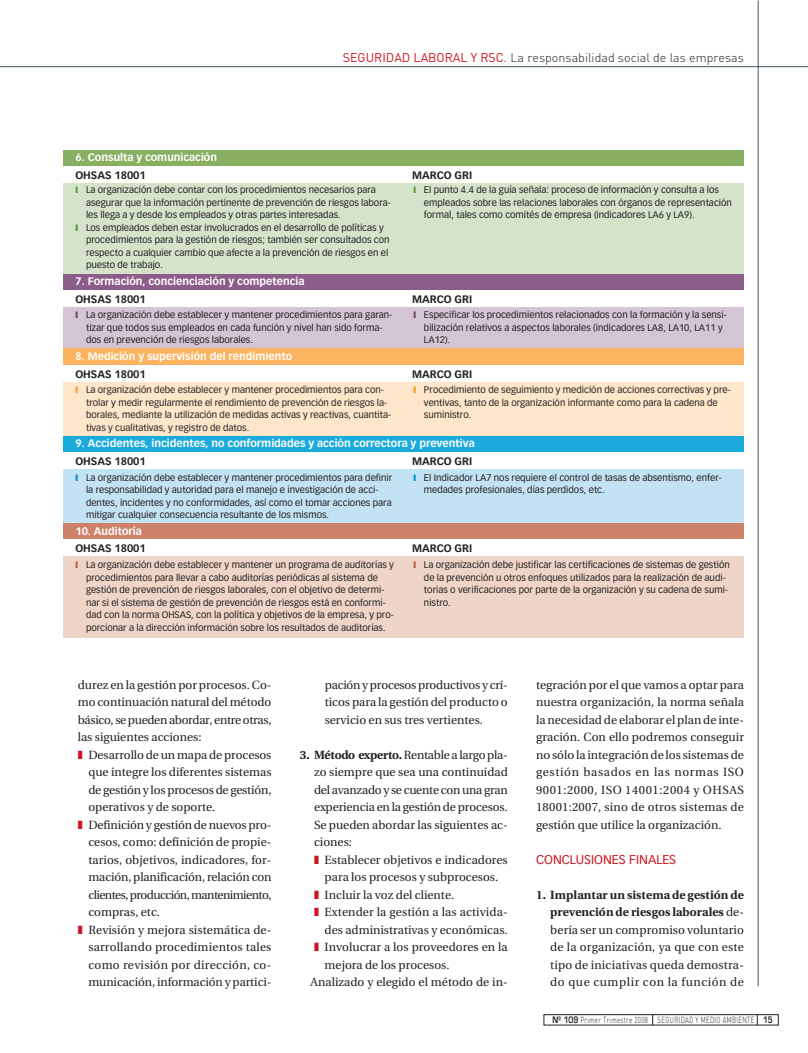
<style>
.page{position:relative;width:808px;height:1053px;background:#fff}
.page>*{position:absolute;margin:0;border:0;box-sizing:border-box;transform-origin:0 0}
.t1{font:300 12.5px "DIN";color:#231f20}
.t2{font:12.5px "Vectora LT";color:#cd151d}
.t3{font:11.88px/17.5px "Utopia";color:#231f20;text-align:justify}
.t4{font:11.88px "Utopia";letter-spacing:-.02em;color:#231f20}
.t5{font:11.88px "Utopia";letter-spacing:-.025em;color:#231f20}
.t6{font:11.88px "Utopia";letter-spacing:-.045em;color:#231f20}
.t7{font:11.88px "Utopia";letter-spacing:.025em;color:#231f20}
.t8{font:700 10.62px/17.5px "Vectora LT";color:#fff}
.t9{font:700 10.62px "Vectora LT";color:#231f20}
.t10{font:9.38px/12.5px "Vectora LT";color:#231f20}
.t11{font:300 8.75px "DIN";letter-spacing:.05em;color:#231f20;scale:.7 1}
.s1{color:#231f20}
.s2{font-weight:400;color:#cd151d}
.s3{color:#5c9731}
.s4{color:#6d4669}
.s5{color:#f7971d}
.s6{color:#0093d0}
.s7{color:#bc573d}
.s8{color:#cd151d}
.s9{font-weight:700}
.s10{font-family:"Eurostile";font-weight:600}
</style>
<div class="page">
<hr style="left:0;top:66px;width:808px;height:1px;background:#45555f">
<hr style="left:758px;top:1px;width:1px;height:985px;background:#45555f">
<div style="left:544px;top:1014px;width:234px;height:11px;border:1px solid #231f20"></div>
<div style="left:64px;top:183px;width:680px;height:97px;background:#d6e3cb"></div>
<div style="left:64px;top:279px;width:680px;height:76px;background:#d4c5d4"></div>
<div style="left:64px;top:354px;width:680px;height:88px;background:#fee6ca"></div>
<div style="left:64px;top:441px;width:680px;height:87px;background:#c3e2f3"></div>
<div style="left:64px;top:526px;width:680px;height:112px;background:#efd5c7"></div>
<div style="left:64px;top:150px;width:680px;height:16px;background:#88af62"></div>
<div style="left:64px;top:348px;width:680px;height:17px;background:#fbb35f"></div>
<div style="left:64px;top:365px;width:680px;height:16px;background:#fff"></div>
<div style="left:64px;top:436px;width:680px;height:16px;background:#1baadc"></div>
<div style="left:64px;top:452px;width:680px;height:16px;background:#fff"></div>
<div style="left:64px;top:523px;width:680px;height:16px;background:#cc8269"></div>
<div style="left:64px;top:539px;width:680px;height:16px;background:#fff"></div>
<div style="left:64px;top:274px;width:680px;height:16px;background:#8c5d88"></div>
<div style="left:64px;top:290px;width:680px;height:16px;background:#fff"></div>
<p class="t8" style="left:75px;top:149px;width:143px">6. Consulta y comunicación<br><span class="s1">OHSAS 18001</span></p>
<p class="t1" style="left:343px;top:53px;width:403px"><span class="s2">SEGURIDAD LABORAL Y RSC.</span> La responsabilidad social de las empresas</p>
<p class="t9" style="left:412px;top:170px;width:62px">MARCO GRI</p>
<p class="t10" style="left:75px;top:184px;width:302px"><span class="s3">❙</span> La organización debe contar con los procedimientos necesarios para</p>
<p class="t10" style="left:86px;top:196px;width:306px">asegurar que la información pertinente de prevención de riesgos labora-</p>
<p class="t10" style="left:86px;top:209px;width:256px">les llega a y desde los empleados y otras partes interesadas.</p>
<p class="t10" style="left:75px;top:221px;width:310px"><span class="s3">❙</span> Los empleados deben estar involucrados en el desarrollo de políticas y</p>
<p class="t10" style="left:86px;top:234px;width:305px">procedimientos para la gestión de riesgos; también ser consultados con</p>
<p class="t10" style="left:86px;top:246px;width:304px">respecto a cualquier cambio que afecte a la prevención de riesgos en el</p>
<p class="t10" style="left:86px;top:259px;width:78px">puesto de trabajo.</p>
<p class="t8" style="left:75px;top:273px;width:231px">7. Formación, concienciación y competencia<br><span class="s1">OHSAS 18001</span></p>
<p class="t10" style="left:86px;top:309px;width:308px;text-indent:-11px"><span class="s4">❙</span> La organización debe establecer y mantener procedimientos para garan&shy;tizar que todos sus empleados en cada función y nivel han sido forma&shy;dos en prevención de riesgos laborales.</p>
<p class="t8" style="left:75px;top:348px;width:218px">8. Medición y supervisión del rendimiento<br><span class="s1">OHSAS 18001</span></p>
<p class="t10" style="left:86px;top:384px;width:307px;text-indent:-11px"><span class="s5">❙</span> La organización debe establecer y mantener procedimientos para con&shy;trolar y medir regularmente el rendimiento de prevención de riesgos la&shy;borales, mediante la utilización de medidas activas y reactivas, cuantita&shy;tivas y cualitativas, y registro de datos.</p>
<p class="t10" style="left:424px;top:184px;width:309px;text-indent:-11px"><span class="s3">❙</span> El punto 4.4 de la guía señala: proceso de información y consulta a los empleados sobre las relaciones laborales con órganos de representación formal, tales como comités de empresa (indicadores LA6 y LA9).</p>
<p class="t9" style="left:412px;top:294px;width:62px">MARCO GRI</p>
<p class="t10" style="left:424px;top:309px;width:304px;text-indent:-11px"><span class="s4">❙</span> Especificar los procedimientos relacionados con la formación y la sensi&shy;bilización relativos a aspectos laborales (indicadores LA8, LA10, LA11 y<br>LA12).</p>
<p class="t9" style="left:412px;top:369px;width:62px">MARCO GRI</p>
<p class="t10" style="left:424px;top:384px;width:308px;text-indent:-11px"><span class="s5">❙</span> Procedimiento de seguimiento y medición de acciones correctivas y pre&shy;ventivas, tanto de la organización informante como para la cadena de suministro.</p>
<p class="t8" style="left:75px;top:435px;width:401px">9. Accidentes, incidentes, no conformidades y acción correctora y preventiva<br><span class="s1">OHSAS 18001</span></p>
<p class="t9" style="left:412px;top:456px;width:62px">MARCO GRI</p>
<p class="t10" style="left:86px;top:471px;width:308px;text-indent:-11px"><span class="s6">❙</span> La organización debe establecer y mantener procedimientos para definir la responsabilidad y autoridad para el manejo e investigación de acci&shy;dentes, incidentes y no conformidades, así como el tomar acciones para mitigar cualquier consecuencia resultante de los mismos.</p>
<p class="t8" style="left:75px;top:522px;width:72px">10. Auditoría<br><span class="s1">OHSAS 18001</span></p>
<p class="t10" style="left:86px;top:559px;width:309px;text-indent:-11px"><span class="s7">❙</span> La organización debe establecer y mantener un programa de auditorías y procedimientos para llevar a cabo auditorías periódicas al sistema de gestión de prevención de riesgos laborales, con el objetivo de determi&shy;nar si el sistema de gestión de prevención de riesgos está en conformi&shy;dad con la norma OHSAS, con la política y objetivos de la empresa, y pro&shy;porcionar a la dirección información sobre los resultados de auditorías.</p>
<p class="t10" style="left:424px;top:471px;width:299px;text-indent:-11px"><span class="s6">❙</span> El Indicador LA7 nos requiere el control de tasas de absentismo, enfer&shy;medades profesionales, días perdidos, etc.</p>
<p class="t9" style="left:412px;top:543px;width:62px">MARCO GRI</p>
<p class="t10" style="left:424px;top:559px;width:307px;text-indent:-11px"><span class="s7">❙</span> La organización debe justificar las certificaciones de sistemas de gestión de la prevención u otros enfoques utilizados para la realización de audi&shy;torias o verificaciones por parte de la organización y su cadena de sumi&shy;nistro.</p>
<p class="t3" style="left:78px;top:676px;width:195px">durez en la gestión por procesos. Co-</p>
<p class="t3" style="left:78px;top:694px;width:195px">mo continuación natural del método</p>
<p class="t5" style="left:78px;top:714px;width:195px">básico, se pueden abordar, entre otras,</p>
<p class="t3" style="left:78px;top:729px;width:125px">las siguientes acciones:</p>
<p class="t3" style="left:78px;top:746px;width:195px"><span class="s8">❚</span> Desarrollo de un mapa de procesos</p>
<p class="t3" style="left:88px;top:764px;width:185px">que integre los diferentes sistemas</p>
<p class="t3" style="left:88px;top:781px;width:185px">de gestión y los procesos de gestión,</p>
<p class="t3" style="left:88px;top:799px;width:129px">operativos y de soporte.</p>
<p class="t3" style="left:78px;top:816px;width:195px"><span class="s8">❚</span> Definición y gestión de nuevos pro-</p>
<p class="t3" style="left:88px;top:834px;width:185px">cesos, como: definición de propie-</p>
<p class="t3" style="left:88px;top:851px;width:185px">tarios, objetivos, indicadores, for-</p>
<p class="t3" style="left:88px;top:869px;width:185px">mación, planificación, relación con</p>
<p class="t6" style="left:88px;top:889px;width:185px">clientes, producción, mantenimiento,</p>
<p class="t3" style="left:88px;top:904px;width:73px">compras, etc.</p>
<p class="t3" style="left:78px;top:921px;width:195px"><span class="s8">❚</span> Revisión y mejora sistemática de-</p>
<p class="t3" style="left:88px;top:939px;width:185px">sarrollando procedimientos tales</p>
<p class="t7" style="left:88px;top:959px;width:185px">como revisión por dirección, co-</p>
<p class="t3" style="left:88px;top:974px;width:185px">municación, información y partici-</p>
<p class="t3" style="left:325px;top:676px;width:185px">pación y procesos productivos y crí&shy;ticos para la gestión del producto o servicio en sus tres vertientes.</p>
<p class="t4" style="left:300px;top:749px;width:209px"><span class="s9">3. Método experto.</span> Rentable a largo pla-</p>
<p class="t3" style="left:314px;top:764px;width:195px">zo siempre que sea una continuidad</p>
<p class="t4" style="left:314px;top:784px;width:195px">del avanzado y se cuente con una gran</p>
<p class="t3" style="left:314px;top:799px;width:195px">experiencia en la gestión de procesos.</p>
<p class="t3" style="left:314px;top:816px;width:195px">Se pueden abordar las siguientes ac-</p>
<p class="t3" style="left:314px;top:834px;width:39px">ciones:</p>
<p class="t3" style="left:314px;top:851px;width:195px"><span class="s8">❚</span> Establecer objetivos e indicadores</p>
<p class="t3" style="left:325px;top:869px;width:175px">para los procesos y subprocesos.</p>
<p class="t3" style="left:314px;top:886px;width:142px"><span class="s8">❚</span> Incluir la voz del cliente.</p>
<p class="t3" style="left:314px;top:904px;width:195px"><span class="s8">❚</span> Extender la gestión a las activida-</p>
<p class="t3" style="left:325px;top:921px;width:185px">des administrativas y económicas.</p>
<p class="t3" style="left:314px;top:939px;width:195px"><span class="s8">❚</span> Involucrar a los proveedores en la</p>
<p class="t3" style="left:325px;top:956px;width:126px">mejora de los procesos.</p>
<p class="t3" style="left:310px;top:974px;width:199px">Analizado y elegido el método de in-</p>
<p class="t3" style="left:536px;top:676px;width:209px">tegración por el que vamos a optar para nuestra organización, la norma señala la necesidad de elaborar el plan de inte&shy;gración. Con ello podremos conseguir no sólo la integración de los sistemas de gestión basados en las normas ISO 9001:2000, ISO 14001:2004 y OHSAS 18001:2007, sino de otros sistemas de gestión que utilice la organización.</p>
<p class="t2" style="left:536px;top:853px;width:142px">CONCLUSIONES FINALES</p>
<p class="t3" style="left:550px;top:886px;width:195px;text-indent:-14px"><span class="s9">1. Implantar un sistema de gestión de prevención de riesgos laborales</span> de&shy;bería ser un compromiso voluntario de la organización, ya que con este tipo de iniciativas queda demostra&shy;do que cumplir con la función de</p>
<p class="t11" style="left:552px;top:1016px;width:317px"><span class="s10">Nº 109</span> Primer Trimestre 2008 SEGURIDAD Y MEDIO AMBIENTE <span class="s10">15</span></p>
</div>
